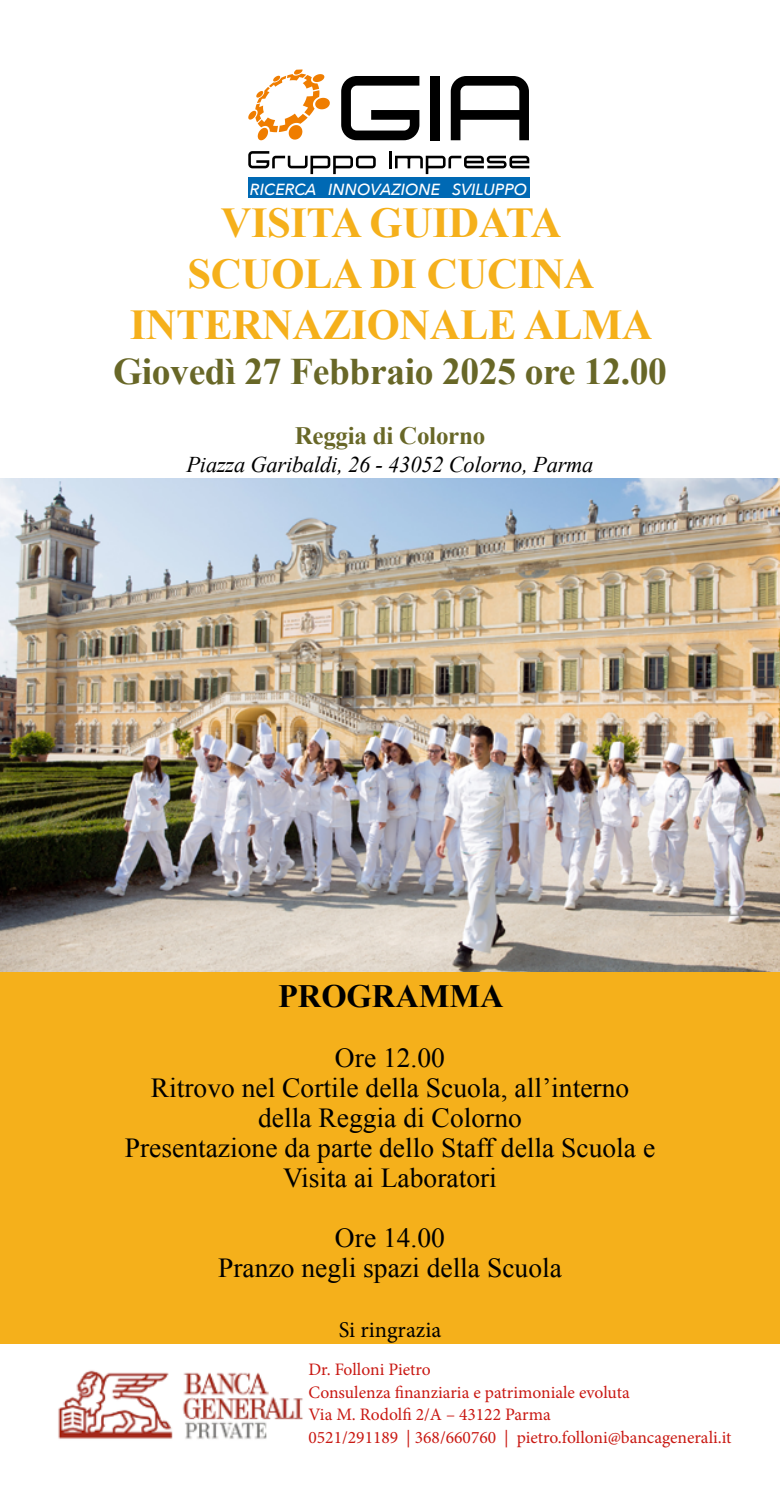
<style>
.page{position:relative;width:780px;height:1489px;background:#fff}
.page>*{position:absolute;margin:0;border:0;box-sizing:border-box;transform-origin:0 0}
.t1{font:700 42.5px/51px "Times New Roman";letter-spacing:-.01em;color:#f5b01b;text-align:center}
.t2{font:700 37.5px "Times New Roman";letter-spacing:-.01em;color:#686727}
.t3{font:700 32.5px "Times New Roman";color:#000}
.t4{font:27.5px "Times New Roman";color:#000}
.t5{font:700 25px "Times New Roman";letter-spacing:-.01em;color:#686727}
.t6{font:italic 22.5px "Times New Roman";letter-spacing:-.01em;color:#000}
.t7{font:22.5px "Minion Pro";color:#000}
.t8{font:17.5px "Minion Pro";color:#c91812}
.t9{font:italic 500 16px "Avenir Next";color:#fff}
</style>
<div class="page">
<svg style="left:248px;top:69px;width:82px;height:71px"></svg>
<div style="left:430px;top:76px;width:10px;height:64px;background:#000"></div>
<svg style="left:341px;top:76px;width:78px;height:64px"></svg>
<svg style="left:450px;top:76px;width:79px;height:64px"></svg>
<svg style="left:248px;top:151px;width:128px;height:23px"></svg>
<hr style="left:389px;top:151px;width:3px;height:17px;background:#000">
<svg style="left:395px;top:156px;width:134px;height:18px"></svg>
<div style="left:248px;top:177px;width:281px;height:20px;background:#0069b4"></div>
<img style="left:0;top:478px;width:780px;height:494px">
<div style="left:0;top:972px;width:780px;height:371px;background:#f5b01b"></div>
<img style="left:58px;top:1370px;width:245px;height:69px">
<p class="t9" style="left:250px;top:175px;width:279px">RICERCA INNOVAZIONE SVILUPPO</p>
<p class="t1" style="left:221px;top:196px;width:342px">VISITA GUIDATA</p>
<p class="t1" style="left:130px;top:247px;width:524px">SCUOLA DI CUCINA<br>INTERNAZIONALE ALMA</p>
<p class="t2" style="left:113px;top:346px;width:555px">Giovedì 27 Febbraio 2025 ore 12.00</p>
<p class="t5" style="left:295px;top:419px;width:192px">Reggia di Colorno</p>
<p class="t6" style="left:186px;top:448px;width:408px">Piazza Garibaldi, 26 - 43052 Colorno, Parma</p>
<p class="t3" style="left:278px;top:973px;width:227px">PROGRAMMA</p>
<p class="t4" style="left:335px;top:1039px;width:111px">Ore 12.00</p>
<p class="t4" style="left:151px;top:1069px;width:480px">Ritrovo nel Cortile della Scuola, all’interno</p>
<p class="t4" style="left:258px;top:1099px;width:265px">della Reggia di Colorno</p>
<p class="t4" style="left:125px;top:1129px;width:532px">Presentazione da parte dello Staff della Scuola e</p>
<p class="t4" style="left:283px;top:1159px;width:215px">Visita ai Laboratori</p>
<p class="t4" style="left:335px;top:1219px;width:111px">Ore 14.00</p>
<p class="t4" style="left:218px;top:1249px;width:345px">Pranzo negli spazi della Scuola</p>
<p class="t7" style="left:338px;top:1314px;width:104px">Si ringrazia</p>
<p class="t8" style="left:308px;top:1357px;width:124px">Dr. Folloni Pietro</p>
<p class="t8" style="left:308px;top:1380px;width:323px">Consulenza finanziaria e patrimoniale evoluta</p>
<p class="t8" style="left:308px;top:1402px;width:244px">Via M. Rodolfi 2/A – 43122 Parma</p>
<p class="t8" style="left:308px;top:1425px;width:424px">0521/291189 | 368/660760 | pietro.folloni@bancagenerali.it</p>
</div>
